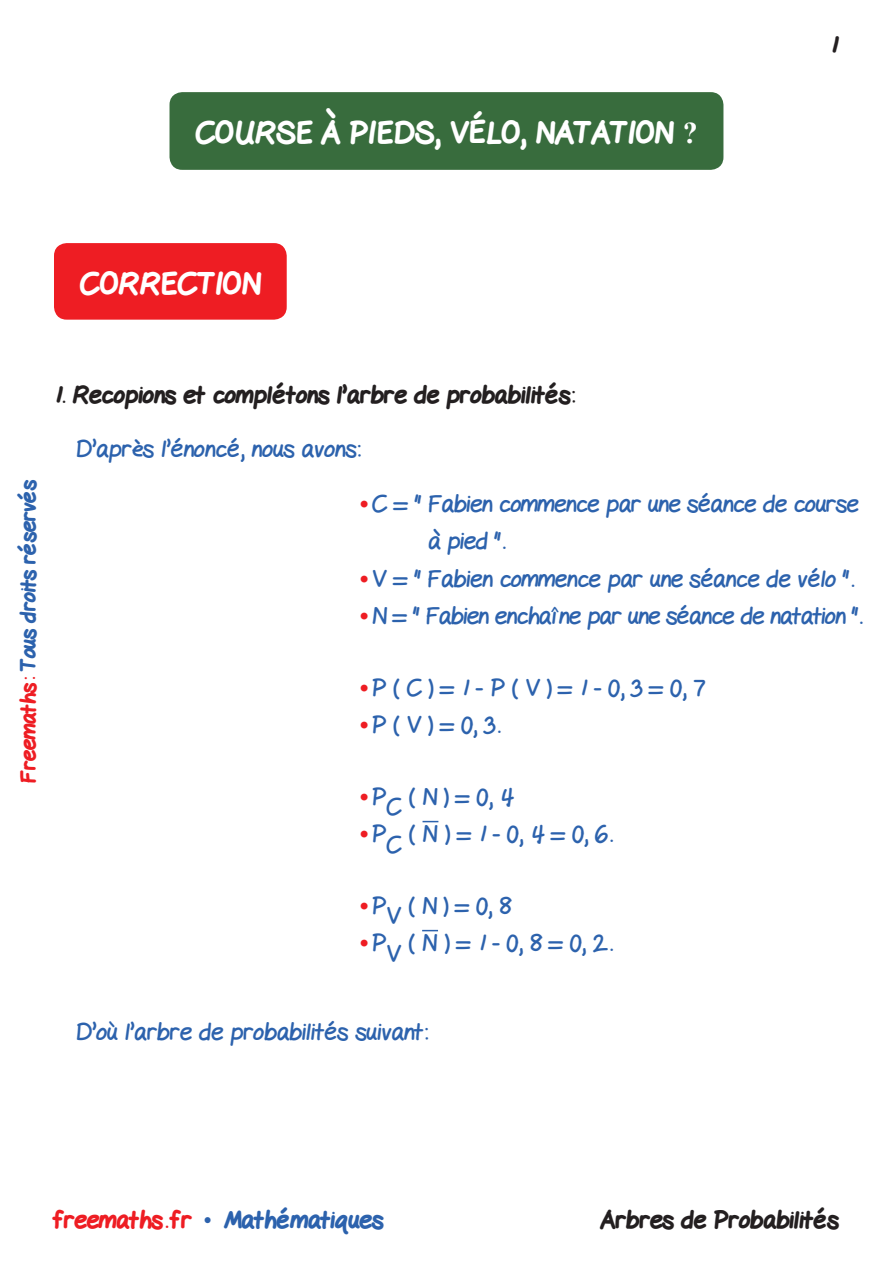
<style>
.page{position:relative;width:893px;height:1263px;background:#fff}
.page>*{position:absolute;margin:0;border:0;box-sizing:border-box;transform-origin:0 0}
.t1{font:800 30px "Gel Pen";color:#fff}
.t2{font:24px/37.5px "Gel Pen";letter-spacing:-.005em;color:#2c62ad}
.t3{font:800 24px "Gel Pen";color:#231f20}
.t4{font:800 24px "Gel Pen";color:#2c62ad}
.t5{font:800 21px "Gel Pen";letter-spacing:-.01em;color:#2c62ad}
.s1{font-family:"Times New Roman";font-weight:700}
.s2{color:#ee1d23}
.s3{font-family:"Times";color:#ee1d23}
.s4{font-family:"Times New Roman";font-weight:400}
</style>
<div class="page">
<div style="left:54px;top:243px;width:233px;height:77px;background:#ee1d23;border-radius:13px"></div>
<svg style="left:422px;top:821px;width:16px;height:1px"></svg>
<svg style="left:422px;top:930px;width:16px;height:1px"></svg>
<div style="left:170px;top:92px;width:553px;height:78px;background:#386c3d;border-radius:13px"></div>
<p class="t1" style="left:195px;top:108px;width:504px">COURSE À PIEDS, VÉLO, NATATION <span class="s1">?</span></p>
<p class="t3" style="left:830px;top:25px;width:10px">1</p>
<p class="t1" style="left:80px;top:259px;width:183px">CORRECTION</p>
<p class="t5" style="left:11px;top:783px;width:305px;rotate:-90deg"><span class="s2">Freemaths:</span> Tous droits réservés</p>
<p class="t3" style="left:54px;top:375px;width:522px">1. Recopions et complétons l’arbre de probabilités:</p>
<p class="t2" style="left:75px;top:428px;width:287px">D’après l’énoncé, nous avons:</p>
<p class="t2" style="left:428px;top:482px;width:432px;text-indent:-68px"><span class="s3">•</span>C = " Fabien commence par une séance de course à pied ".</p>
<p class="t2" style="left:360px;top:557px;width:496px"><span class="s3">•</span> V = " Fabien commence par une séance de vélo ".</p>
<p class="t2" style="left:360px;top:595px;width:504px"><span class="s3">•</span> N = " Fabien enchaîne par une séance de natation ".</p>
<p class="t2" style="left:360px;top:666px;width:346px"><span class="s3">•</span>P ( C ) = 1 - P ( V ) = 1 - 0, 3 = 0, 7</p>
<p class="t2" style="left:360px;top:704px;width:142px"><span class="s3">•</span>P ( V ) = 0, 3.</p>
<p class="t2" style="left:360px;top:775px;width:155px"><span class="s3">•</span>PC ( N ) = 0, 4</p>
<p class="t2" style="left:360px;top:813px;width:254px"><span class="s3">•</span>PC ( N ) = 1 - 0, 4 = 0, 6.</p>
<p class="t2" style="left:360px;top:884px;width:153px"><span class="s3">•</span>PV ( N ) = 0, 8</p>
<p class="t2" style="left:360px;top:922px;width:254px"><span class="s3">•</span>PV ( N ) = 1 - 0, 8 = 0, 2.</p>
<p class="t2" style="left:75px;top:1010px;width:354px">D’où l’arbre de probabilités suivant:</p>
<p class="t4" style="left:54px;top:1200px;width:331px"><span class="s2">freemaths . fr</span> <span class="s4">•</span> Mathématiques</p>
<p class="t3" style="left:600px;top:1200px;width:240px">Arbres de Probabilités</p>
</div>
